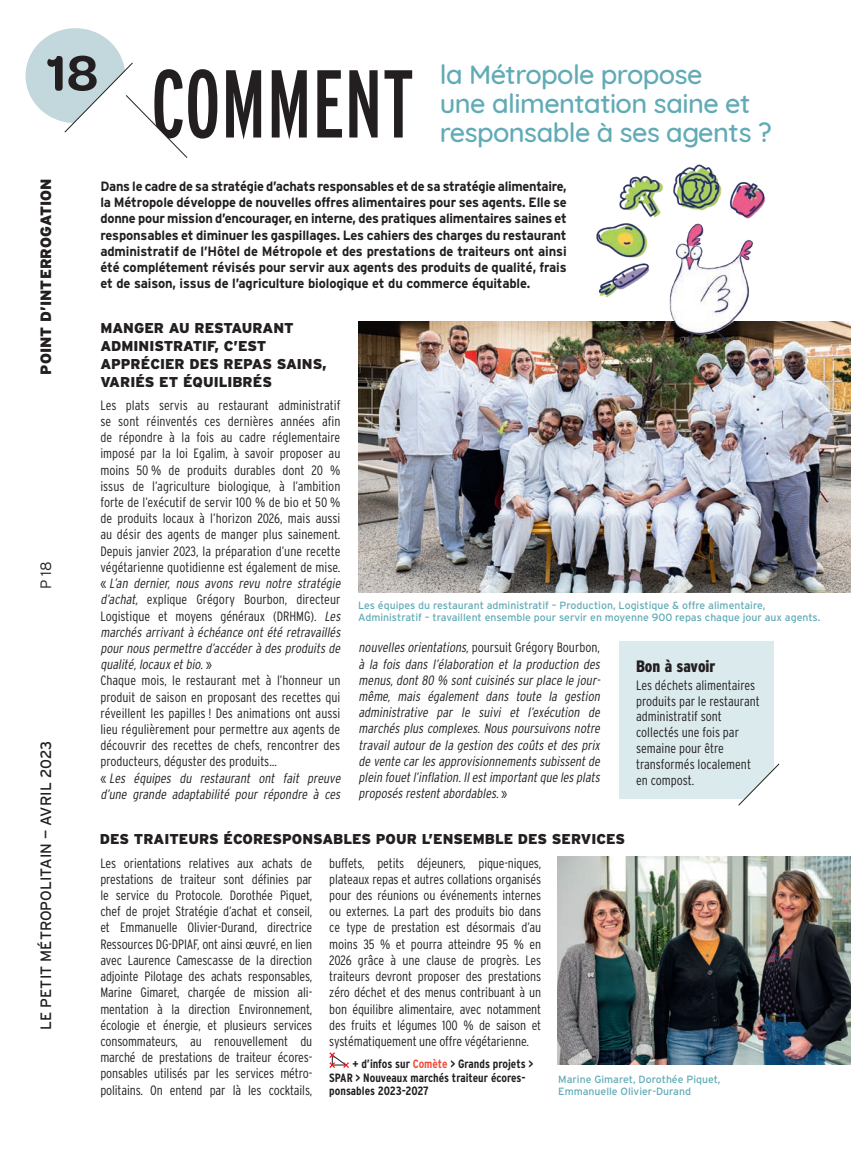
<style>
.page{position:relative;width:851px;height:1149px;background:#fff}
.page>*{position:absolute;margin:0;border:0;box-sizing:border-box;transform-origin:0 0}
.Titre_niv1{font:96px "Interstate Compressed";color:#231f20}
.Texte_courant{font:600 52.5px "Omnes";color:#231f20}
.Chapo{font:500 27px/28.5px "Quicksand";letter-spacing:-.02em;color:#61abb6}
.Texte_courant-2{font:900 16.5px "Interstate Condensed";letter-spacing:-.005em;color:#231f20}
.t1{font:15px "Interstate";color:#231f20}
.t2{font:900 15px "Interstate";color:#231f20}
.t3{font:300 15px "Interstate";color:#231f20}
.Inter_niv1{font:900 14.25px/18px "Interstate";color:#231f20}
.Inter_niv1-2{font:300 13.5px/16.2px "Interstate Condensed";color:#231f20;text-align:justify}
.Texte_courant-3{font:700 13.5px/16.2px "Interstate";letter-spacing:-.01em;color:#231f20;text-align:justify;scale:.95 1}
.Inter_niv1-3{font:italic 300 13.5px/16.2px "Interstate Condensed";color:#231f20}
.Texte_courant-4{font:300 13.5px/15.8px "Interstate Condensed";color:#231f20}
.Texte_courant-5{font:700 12px/13.5px "Interstate Condensed";color:#231f20}
.Texte_courant-6{font:10.5px/12px "Interstate";color:#61abb6}
.s1{font-style:italic}
.s2{font-style:normal}
.s3{color:#ef4d3d}
</style>
<div class="page">
<div style="left:619px;top:641px;width:154px;height:158px;background:#dbeaed"></div>
<svg style="left:738px;top:763px;width:41px;height:42px"></svg>
<svg style="left:26px;top:28px;width:162px;height:130px"></svg>
<svg style="left:329px;top:1052px;width:20px;height:16px"></svg>
<img style="left:558px;top:856px;width:292px;height:207px">
<img style="left:358px;top:321px;width:492px;height:271px">
<img style="left:568px;top:164px;width:203px;height:197px">
<p class="Texte_courant" style="left:46px;top:36px;width:53px">18</p>
<p class="Titre_niv1" style="left:151px;top:50px;width:264px">COMMENT</p>
<p class="Chapo" style="left:440px;top:58px;width:333px">la Métropole propose<br>une alimentation saine et responsable à ses agents ?</p>
<p class="Texte_courant-3" style="left:100px;top:178px;width:492px">Dans le cadre de sa stratégie d’achats responsables et de sa stratégie alimentaire, la Métropole développe de nouvelles offres alimentaires pour ses agents. Elle se donne pour mission d’encourager, en interne, des pratiques alimentaires saines et responsables et diminuer les gaspillages. Les cahiers des charges du restaurant administratif de l’Hôtel de Métropole et des prestations de traiteurs ont ainsi été complétement révisés pour servir aux agents des produits de qualité, frais et de saison, issus de l’agriculture biologique et du commerce équitable.</p>
<p class="t2" style="left:37px;top:374px;width:197px;rotate:-90deg">POINT D’INTERROGATION</p>
<p class="Inter_niv1" style="left:100px;top:318px;width:228px">MANGER AU RESTAURANT<br>ADMINISTRATIF, C’EST<br>APPRÉCIER DES REPAS SAINS,<br>VARIÉS ET ÉQUILIBRÉS</p>
<p class="t3" style="left:37px;top:588px;width:29px;rotate:-90deg">P 18</p>
<p class="t1" style="left:37px;top:1029px;width:290px;rotate:-90deg">LE PETIT MÉTROPOLITAIN — AVRIL 2023</p>
<p class="Inter_niv1-2" style="left:100px;top:396px;width:244px;text-align:left">Les plats servis au restaurant administratif se sont réinventés ces dernières années afin de répondre à la fois au cadre réglementaire imposé par la loi Egalim, à savoir proposer au moins 50 % de produits durables dont 20 % issus de l’agriculture biologique, à l’ambition forte de l’exécutif de servir 100 % de bio et 50 % de produits locaux à l’horizon 2026, mais aussi au désir des agents de manger plus sainement.<br>Depuis janvier 2023, la préparation d’une recette végétarienne quotidienne est également de mise. « <span class="s1">L’an dernier, nous avons revu notre stratégie d’achat,</span> explique Grégory Bourbon, directeur Logistique et moyens généraux (DRHMG). <span class="s1">Les marchés arrivant à échéance ont été retravaillés pour nous permettre d’accéder à des produits de qualité,locaux etbio.</span>»</p>
<p class="Inter_niv1-2" style="left:100px;top:672px;width:241px">Chaque mois, le restaurant met à l’honneur un produit de saison en proposant des recettes qui réveillent les papilles ! Des animations ont aussi lieu régulièrement pour permettre aux agents de découvrir des recettes de chefs, rencontrer des producteurs, déguster des produits…</p>
<p class="Inter_niv1-3" style="left:100px;top:769px;width:244px"><span class="s2">«</span> Les équipes du restaurant ont fait preuve d’une grande adaptabilité pour répondre à ces</p>
<p class="Texte_courant-6" style="left:358px;top:599px;width:464px">Les équipes du restaurant administratif – Production, Logistique &amp; offre alimentaire,<br>Administratif – travaillent ensemble pour servir en moyenne 900 repas chaque jour aux agents.</p>
<p class="Texte_courant-2" style="left:636px;top:657px;width:81px">Bon à savoir</p>
<p class="Texte_courant-4" style="left:636px;top:677px;width:125px">Les déchets alimentaires produits par le restaurant administratif sont collectés une fois par semaine pour être transformés localement en compost.</p>
<p class="Inter_niv1-3" style="left:358px;top:639px;width:245px">nouvelles orientations,<span class="s2">poursuit Grégory Bourbon, </span>à la fois dans l’élaboration et la production des menus,dont80 % sontcuisinés surplace le jour&shy;même, mais également dans toute la gestion administrative par le suivi et l’exécution de marchés plus complexes. Nous poursuivons notre travail autour de la gestion des coûts et des prix de vente carles approvisionnements subissentde plein fouetl’inflation.Ilestimportantque les plats proposés restentabordables. <span class="s2">»</span></p>
<p class="Inter_niv1" style="left:100px;top:830px;width:526px">DES TRAITEURS ÉCORESPONSABLES POUR L’ENSEMBLE DES SERVICES</p>
<p class="Inter_niv1-2" style="left:100px;top:854px;width:213px">Les orientations relatives aux achats de prestations de traiteur sont définies par le service du Protocole. Dorothée Piquet, chef de projet Stratégie d’achat et conseil, et Emmanuelle Olivier-Durand, directrice Ressources DG-DPIAF, ont ainsi œuvré, en lien avec Laurence Camescasse de la direction adjointe Pilotage des achats responsables, Marine Gimaret, chargée de mission ali&shy;mentation à la direction Environnement, écologie et énergie, et plusieurs services consommateurs, au renouvellement du marché de prestations de traiteur écores&shy;ponsables utilisés par les services métro&shy;politains. On entend par là les cocktails,</p>
<p class="Inter_niv1-2" style="left:329px;top:854px;width:213px">buffets, petits déjeuners, pique-niques, plateaux repas et autres collations organisés pour des réunions ou événements internes ou externes. La part des produits bio dans ce type de prestation est désormais d’au moins 35 % et pourra atteindre 95 % en 2026 grâce à une clause de progrès. Les traiteurs devront proposer des prestations zéro déchet et des menus contribuant à un bon équilibre alimentaire, avec notamment des fruits et légumes 100 % de saison et systématiquement une offre végétarienne.</p>
<p class="Texte_courant-5" style="left:329px;top:1056px;width:205px;text-indent:23px">+ d’infos sur <span class="s3">Comète</span> &gt; Grands projets &gt;<br>SPAR &gt; Nouveaux marchés traiteur écores&shy;ponsables 2023-2027</p>
<p class="Texte_courant-6" style="left:558px;top:1072px;width:164px">Marine Gimaret, Dorothée Piquet,<br>Emmanuelle Olivier-Durand</p>
</div>
